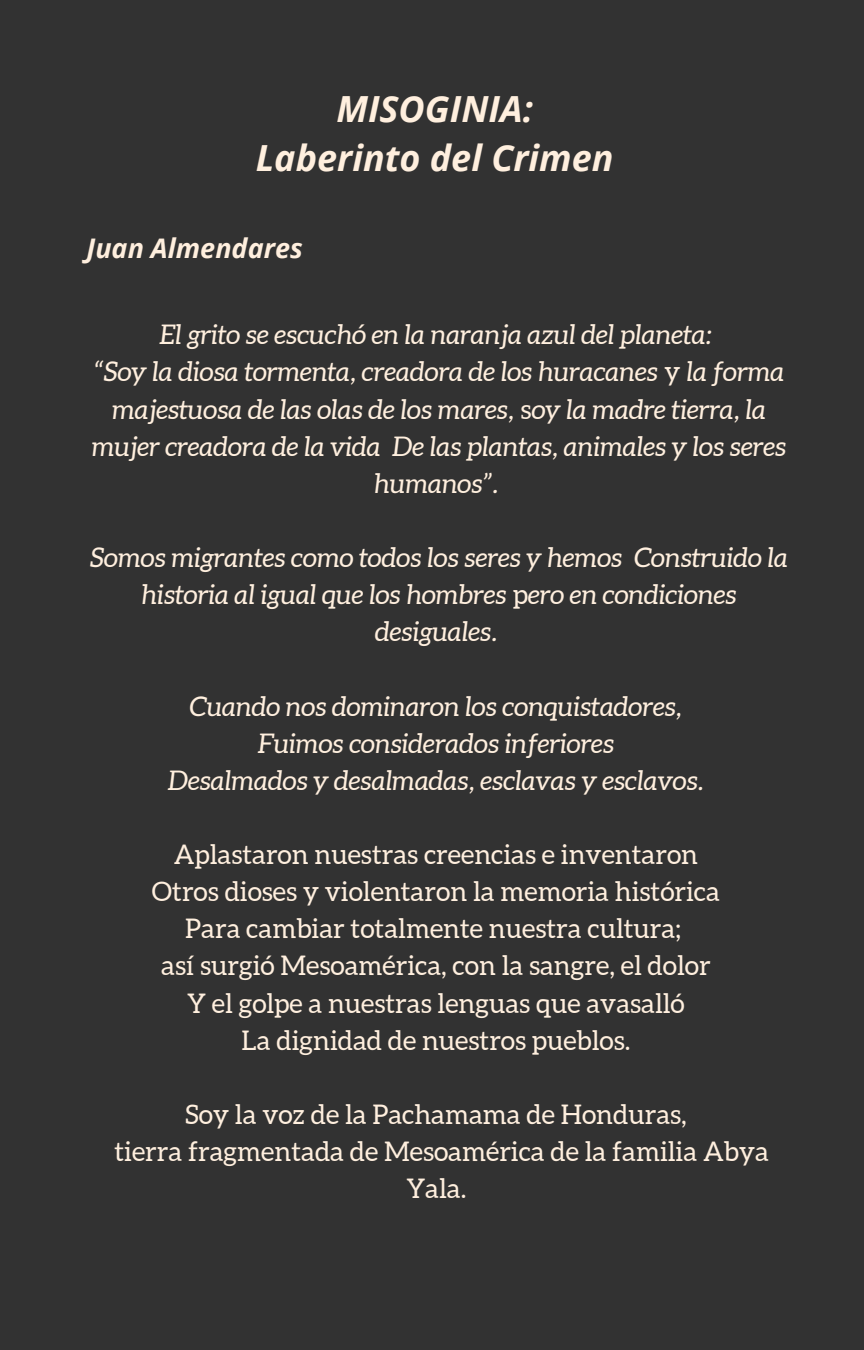
<style>
.page{position:relative;width:864px;height:1350px;background:#323232}
.page>*{position:absolute;margin:0;border:0;box-sizing:border-box;transform-origin:0 0}
.t1{font:italic 700 36px "Open Sans";color:#ffefde}
.t2{font:italic 27px/37.1px "Aleo";color:#ffefde;text-align:center}
.t3{font:27px/37.1px "Aleo";color:#ffefde;text-align:center}
.t4{font:italic 700 27px "Open Sans";color:#ffefde}
.s1{font-style:normal}
</style>
<div class="page">
<p class="t1" style="left:336px;top:83px;width:198px">MISOGINIA:</p>
<p class="t1" style="left:256px;top:132px;width:359px">Laberinto del Crimen</p>
<p class="t4" style="left:86px;top:229px;width:218px">Juan Almendares</p>
<p class="t2" style="left:160px;top:316px;width:554px">El grito se escuchó en la naranja azul del planeta:</p>
<p class="t2" style="left:92px;top:353px;width:696px">“Soy la diosa tormenta, creadora de los huracanes <span class="s1">y</span> la forma majestuosa de las olas de los mares, <span class="s1">s</span>oy la madre tierra, la mujer creadora de la vida De las plantas, animales y los seres humanos”.</p>
<p class="t2" style="left:90px;top:539px;width:699px">Somos migrantes como todos los seres y hemos Construido la historia al igual que los hombres <span class="s1">p</span>ero en condiciones desiguales.</p>
<p class="t2" style="left:190px;top:687px;width:494px">Cuando nos dominaron los conquistadores,</p>
<p class="t2" style="left:258px;top:725px;width:358px">Fuimos considerados inferiores</p>
<p class="t2" style="left:168px;top:762px;width:537px">Desalmados y desalmadas, esclavas y esclavos.</p>
<p class="t3" style="left:174px;top:836px;width:526px">Aplastaron nuestras creencias e inventaron</p>
<p class="t3" style="left:152px;top:873px;width:570px">Otros dioses y violentaron la memoria histórica</p>
<p class="t3" style="left:185px;top:910px;width:497px">Para cambiar totalmente nuestra cultura;</p>
<p class="t3" style="left:161px;top:947px;width:551px">así surgió Mesoamérica, con la sangre, el dolor</p>
<p class="t3" style="left:187px;top:984px;width:499px">Y el golpe a nuestras lenguas que avasalló</p>
<p class="t3" style="left:242px;top:1021px;width:391px">La dignidad de nuestros pueblos.</p>
<p class="t3" style="left:185px;top:1096px;width:503px">Soy la voz de la Pachamama de Honduras,</p>
<p class="t3" style="left:114px;top:1133px;width:656px">tierra fragmentada de Mesoamérica de la familia Abya<br>Yala.</p>
</div>
